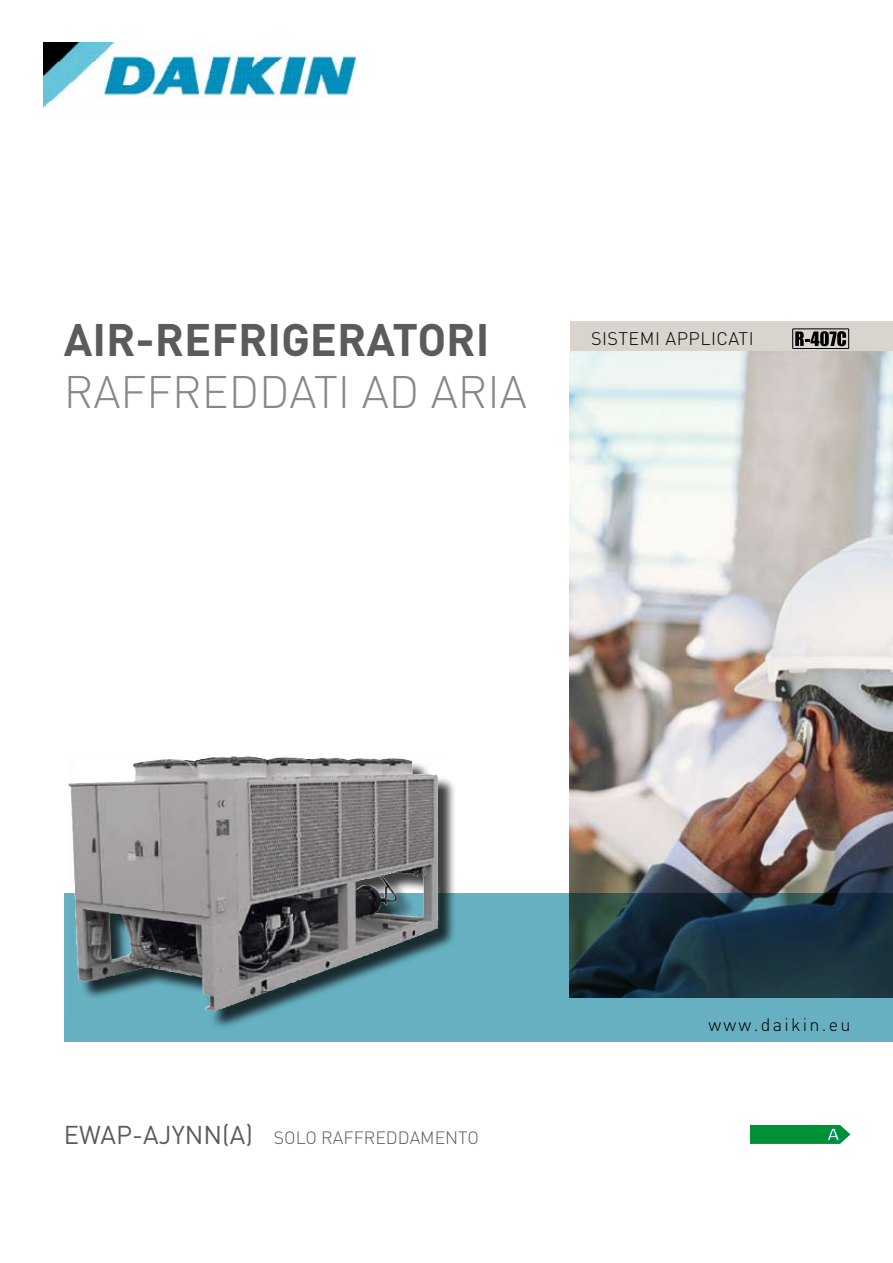
<style>
.page{position:relative;width:893px;height:1263px;background:#fff}
.page>*{position:absolute;margin:0;border:0;box-sizing:border-box;transform-origin:0 0}
.t1{font:700 45px "DIN";color:#5b5b5d}
.t2{font:300 45px "DIN";color:#87888a}
.t3{font:300 18px "DIN";letter-spacing:.025em;color:#000}
.t4{font:300 18px "DIN";letter-spacing:.125em;color:#000}
.t5{font:300 17.7px "DIN";color:#5b5b5d}
.s1{font-weight:400;font-size:25.5px}
</style>
<div class="page">
<div style="left:570px;top:322px;width:323px;height:32px;background:#d9d5ce"></div>
<img style="left:570px;top:351px;width:323px;height:542px">
<img style="left:44px;top:43px;width:312px;height:65px">
<svg style="left:750px;top:1125px;width:100px;height:19px;background:#119745"></svg>
<svg style="left:64px;top:893px;width:829px;height:149px;background:#3e6d7c"></svg>
<div style="left:64px;top:751px;width:400px;height:289px;background:#000;opacity:.75"></div>
<img style="left:68px;top:756px;width:257px;height:255px">
<h1 class="t1" style="left:64px;top:310px;width:402px">air-REFRIGERATORI</h1>
<h1 class="t2" style="left:64px;top:362px;width:465px">RAFFREDDATI AD ARIA</h1>
<p class="t3" style="left:591px;top:326px;width:164px">SISTEMI APPLICATI</p>
<p class="t5" style="left:64px;top:1126px;width:417px"><span class="s1">EWAP-AJYNN(A)</span> SOLO RAFFREDDAMENTO</p>
<p class="t4" style="left:708px;top:1013px;width:143px">www.daikin.eu</p>
</div>
